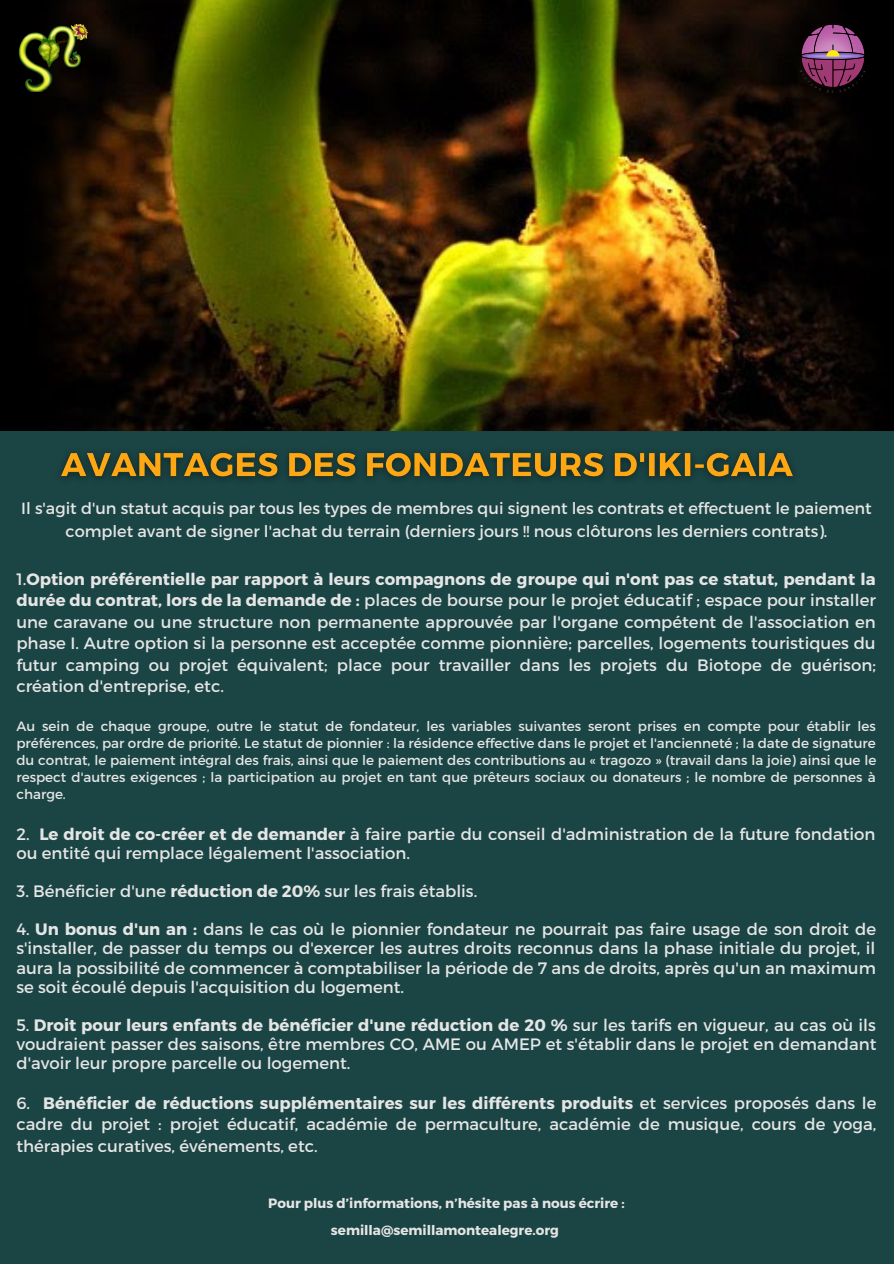
<style>
.page{position:relative;width:894px;height:1264px;background:#fff}
.page>*{position:absolute;margin:0;border:0;box-sizing:border-box;transform-origin:0 0}
.t1{font:16.5px/21.5px "Montserrat";color:#e5e5e5;text-align:justify}
.t2{font:16.05px/23.1px "Montserrat";color:#e5e5e5;text-align:center}
.t3{font:13.5px/17px "Montserrat";color:#e5e5e5;text-align:justify}
.t4{font:700 13.5px "Montserrat";color:#e5e5e5}
.s1{font-weight:700}
</style>
<div class="page">
<div style="left:0;top:0;width:893px;height:1263px;background:#1b4444"></div>
<img style="left:0;top:0;width:893px;height:430px">
<img style="left:18px;top:25px;width:72px;height:66px">
<img style="left:791px;top:16px;width:85px;height:84px">
<img style="left:61px;top:452px;width:732px;height:27px">
<p class="t2" style="left:21px;top:496px;width:851px">Il s'agit d'un statut acquis par tous les types de membres qui signent les contrats et effectuent le paiement complet avant de signer l'achat du terrain (derniers jours !! nous clôturons les derniers contrats).</p>
<p class="t1" style="left:16px;top:567px;width:860px">1.<span class="s1">Option préférentielle par rapport à leurs compagnons de groupe qui n'ont pas ce statut, pendant la durée du contrat, lors de la demande de :</span> places de bourse pour le projet éducatif ; espace pour installer une caravane ou une structure non permanente approuvée par l'organe compétent de l'association en phase I. Autre option si la personne est acceptée comme pionnière; parcelles, logements touristiques du futur camping ou projet équivalent; place pour travailler dans les projets du Biotope de guérison; création d'entreprise, etc.</p>
<p class="t3" style="left:16px;top:717px;width:861px">Au sein de chaque groupe, outre le statut de fondateur, les variables suivantes seront prises en compte pour établir les préférences, par ordre de priorité. Le statut de pionnier : la résidence effective dans le projet et l'ancienneté ; la date de signature du contrat, le paiement intégral des frais, ainsi que le paiement des contributions au « tragozo » (travail dans la joie) ainsi que le respect d'autres exigences ; la participation au projet en tant que prêteurs sociaux ou donateurs ; le nombre de personnes à charge.</p>
<p class="t1" style="left:16px;top:823px;width:860px;line-height:19.2px">2. <span class="s1">Le droit de co-créer et de demander</span> à faire partie du conseil d'administration de la future fondation ou entité qui remplace légalement l'association.</p>
<p class="t1" style="left:16px;top:879px;width:462px">3. Bénéficier d'une <span class="s1">réduction de 20%</span> sur les frais établis.</p>
<p class="t1" style="left:16px;top:919px;width:861px;line-height:19.2px">4. <span class="s1">Un bonus d'un an :</span> dans le cas où le pionnier fondateur ne pourrait pas faire usage de son droit de s'installer, de passer du temps ou d'exercer les autres droits reconnus dans la phase initiale du projet, il aura la possibilité de commencer à comptabiliser la période de 7 ans de droits, après qu'un an maximum se soit écoulé depuis l'acquisition du logement.</p>
<p class="t1" style="left:16px;top:1014px;width:861px;line-height:19.2px">5. <span class="s1">Droit pour leurs enfants de bénéficier d'une réduction de 20 %</span> sur les tarifs en vigueur, au cas où ils voudraient passer des saisons, être membres CO, AME ou AMEP et s'établir dans le projet en demandant d'avoir leur propre parcelle ou logement.</p>
<p class="t1" style="left:16px;top:1091px;width:861px">6. <span class="s1">Bénéficier de réductions supplémentaires sur les différents produits</span> et services proposés dans le cadre du projet : projet éducatif, académie de permaculture, académie de musique, cours de yoga, thérapies curatives, événements, etc.</p>
<p class="t4" style="left:268px;top:1194px;width:358px">Pour plus d’informations, n’hésite pas à nous écrire :</p>
<p class="t4" style="left:331px;top:1221px;width:229px">semilla@semillamontealegre.org</p>
</div>
